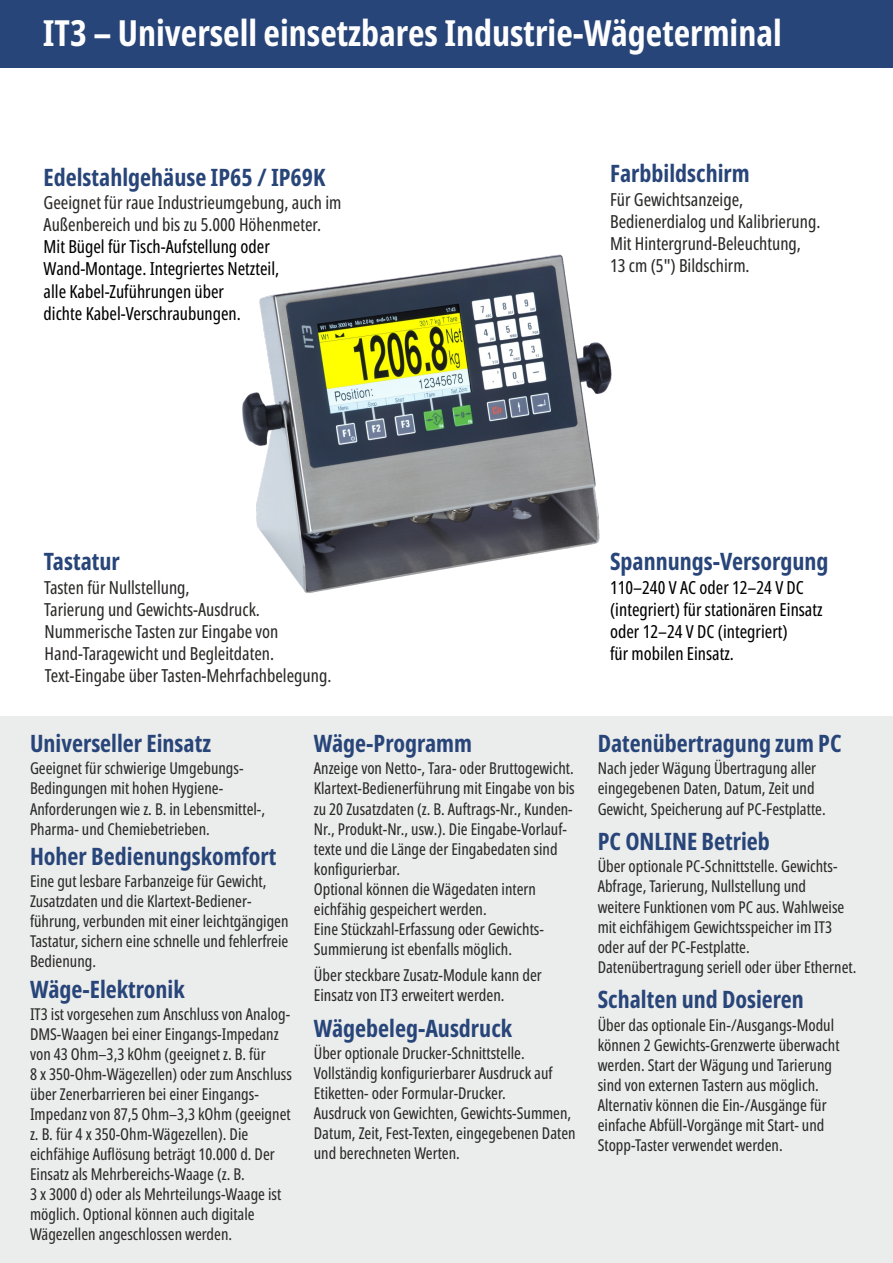
<style>
.page{position:relative;width:893px;height:1263px;background:#fff}
.page>*{position:absolute;margin:0;border:0;box-sizing:border-box;transform-origin:0 0}
.t1{font:700 extra-condensed 36px "Noto Sans";color:#fefefe}
.t2{font:700 extra-condensed 24px "Noto Sans";color:#284579}
.t3{font:extra-condensed 18px/22px "Noto Sans";color:#2b2a29}
.t4{font:extra-condensed 18px/22px "Noto Sans";color:#000}
.t5{font:extra-condensed 16.5px/20.2px "Noto Sans";color:#2b2a29}
.t6{font:extra-condensed 16.35px/20.1px "Noto Sans";color:#2b2a29}
</style>
<div class="page">
<div style="left:0;top:716px;width:893px;height:547px;background:#ebecec"></div>
<div style="left:0;top:0;width:893px;height:68px;background:#284579"></div>
<img style="left:242px;top:254px;width:370px;height:339px">
<img style="left:367px;top:387px;width:100px;height:21px">
<h1 class="t1" style="left:43px;top:8px;width:740px">IT3 – Universell einsetzbares Industrie-Wägeterminal</h1>
<h2 class="t2" style="left:44px;top:160px;width:283px">Edelstahlgehäuse IP65 / IP69K</h2>
<p class="t3" style="left:44px;top:191px;width:299px">Geeignet für raue Industrieumgebung, auch im<br>Außenbereich und bis zu 5.000 Höhenmeter.</p>
<p class="t4" style="left:44px;top:235px;width:237px">Mit Bügel für Tisch-Aufstellung oder Wand-Montage. Integriertes Netzteil, alle Kabel-Zuführungen über<br>dichte Kabel-Verschraubungen.</p>
<h2 class="t2" style="left:610px;top:156px;width:141px">Farbbildschirm</h2>
<p class="t3" style="left:610px;top:188px;width:212px">Für Gewichtsanzeige,<br>Bedienerdialog und Kalibrierung.<br>Mit Hintergrund-Beleuchtung,<br>13 cm (5") Bildschirm.</p>
<h2 class="t2" style="left:44px;top:544px;width:77px">Tastatur</h2>
<p class="t3" style="left:44px;top:575px;width:289px">Tasten für Nullstellung,<br>Tarierung und Gewichts-Ausdruck.<br>Nummerische Tasten zur Eingabe von Hand-Taragewicht und Begleitdaten.<br>Text-Eingabe über Tasten-Mehrfachbelegung.</p>
<h2 class="t2" style="left:30px;top:727px;width:182px">Universeller Einsatz</h2>
<p class="t6" style="left:30px;top:758px;width:237px">Geeignet für schwierige Umgebungs-Bedingungen mit hohen Hygiene-Anforderungen wie z. B. in Lebensmittel-, Pharma- und Chemiebetrieben.</p>
<h2 class="t2" style="left:30px;top:839px;width:248px">Hoher Bedienungskomfort</h2>
<p class="t6" style="left:30px;top:871px;width:260px">Eine gut lesbare Farbanzeige für Gewicht, Zusatzdaten und die Klartext-Bediener&shy;führung, verbunden mit einer leichtgängigen Tastatur, sichern eine schnelle und fehlerfreie Bedienung.</p>
<h2 class="t2" style="left:30px;top:972px;width:156px">Wäge-Elektronik</h2>
<p class="t6" style="left:30px;top:1003px;width:263px">IT3 ist vorgesehen zum Anschluss von Analog-DMS-Waagen bei einer Eingangs-Impedanz von 43 Ohm–3,3 kOhm (geeignet z. B. für<br>8 x 350-Ohm-Wägezellen) oder zum Anschluss über Zenerbarrieren bei einer Eingangs-Impedanz von 87,5 Ohm–3,3 kOhm (geeignet z. B. für 4 x 350-Ohm-Wägezellen). Die eichfähige Auflösung beträgt 10.000 d. Der Einsatz als Mehrbereichs-Waage (z. B.<br>3 x 3000 d) oder als Mehrteilungs-Waage ist möglich. Optional können auch digitale Wägezellen angeschlossen werden.</p>
<h2 class="t2" style="left:314px;top:727px;width:160px">Wäge-Programm</h2>
<p class="t6" style="left:314px;top:758px;width:262px">Anzeige von Netto-, Tara- oder Bruttogewicht.<br>Klartext-Bedienerführung mit Eingabe von bis zu 20 Zusatzdaten (z. B. Auftrags-Nr., Kunden-Nr., Produkt-Nr., usw.). Die Eingabe-Vorlauf&shy;texte und die Länge der Eingabedaten sind konfigurierbar.<br>Optional können die Wägedaten intern eichfähig gespeichert werden.<br>Eine Stückzahl-Erfassung oder Gewichts-Summierung ist ebenfalls möglich.</p>
<p class="t5" style="left:314px;top:964px;width:230px">Über steckbare Zusatz-Module kann der<br>Einsatz von IT3 erweitert werden.</p>
<h2 class="t2" style="left:314px;top:1011px;width:200px">Wägebeleg-Ausdruck</h2>
<p class="t6" style="left:314px;top:1042px;width:263px">Über optionale Drucker-Schnittstelle.<br>Vollständig konfigurierbarer Ausdruck auf Etiketten- oder Formular-Drucker.<br>Ausdruck von Gewichten, Gewichts-Summen, Datum, Zeit, Fest-Texten, eingegebenen Daten und berechneten Werten.</p>
<h2 class="t2" style="left:610px;top:544px;width:220px">Spannungs-Versorgung</h2>
<p class="t4" style="left:610px;top:575px;width:214px">110–240 V AC oder 12–24 V DC (integriert) für stationären Einsatz oder 12–24 V DC (integriert)<br>für mobilen Einsatz.</p>
<h2 class="t2" style="left:598px;top:727px;width:245px">Datenübertragung zum PC</h2>
<p class="t6" style="left:598px;top:758px;width:230px">Nach jeder Wägung Übertragung aller eingegebenen Daten, Datum, Zeit und<br>Gewicht, Speicherung auf PC-Festplatte.</p>
<h2 class="t2" style="left:598px;top:825px;width:174px">PC ONLINE Betrieb</h2>
<p class="t6" style="left:598px;top:856px;width:260px">Über optionale PC-Schnittstelle. Gewichts-Abfrage, Tarierung, Nullstellung und<br>weitere Funktionen vom PC aus. Wahlweise mit eichfähigem Gewichtsspeicher im IT3 oder auf der PC-Festplatte.<br>Datenübertragung seriell oder über Ethernet.</p>
<h2 class="t2" style="left:598px;top:983px;width:208px">Schalten und Dosieren</h2>
<p class="t6" style="left:598px;top:1014px;width:243px">Über das optionale Ein-/Ausgangs-Modul können 2 Gewichts-Grenzwerte überwacht werden. Start der Wägung und Tarierung sind von externen Tastern aus möglich.<br>Alternativ können die Ein-/Ausgänge für einfache Abfüll-Vorgänge mit Start- und Stopp-Taster verwendet werden.</p>
</div>
